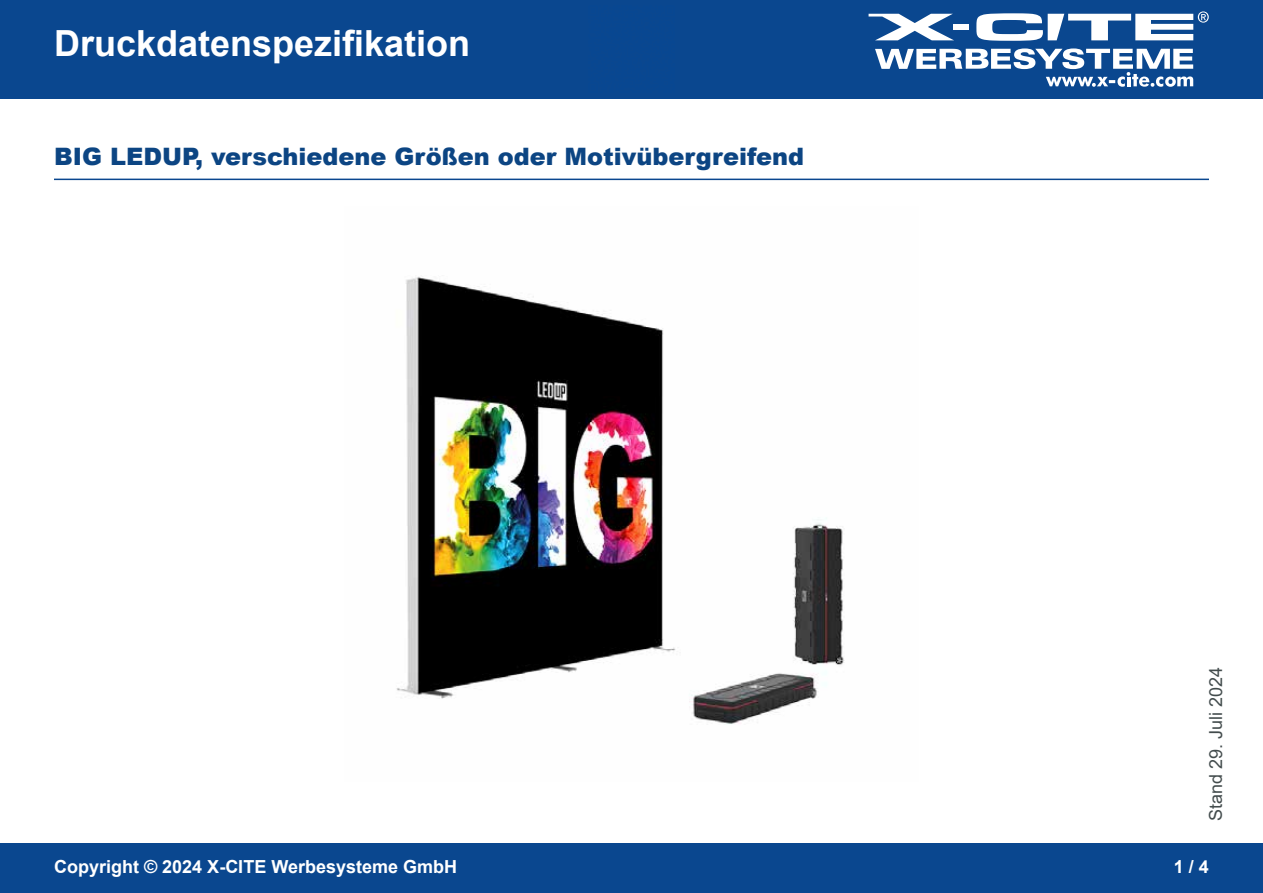
<style>
.page{position:relative;width:1263px;height:893px;background:#fff}
.page>*{position:absolute;margin:0;border:0;box-sizing:border-box;transform-origin:0 0}
.t1{font:700 36px "Arial";color:#fff}
.t2{font:900 24px "Arial";color:#0c4583}
.t3{font:700 18px "Arial";color:#fff}
.t4{font:18px "Arial";color:#434c4d}
</style>
<div class="page">
<div style="left:0;top:0;width:1263px;height:98px;background:#0a478f"></div>
<div style="left:0;top:844px;width:1263px;height:49px;background:#0a478f"></div>
<svg style="left:868px;top:14px;width:85px;height:26px"></svg>
<div style="left:953px;top:24px;width:15px;height:6px;background:#fff"></div>
<svg style="left:875px;top:48px;width:318px;height:39px"></svg>
<svg style="left:976px;top:11px;width:233px;height:30px"></svg>
<hr style="left:54px;top:179px;width:1155px;height:1px;background:#0a478f">
<img style="left:396px;top:276px;width:449px;height:448px">
<h1 class="t1" style="left:54px;top:18px;width:418px">Druckdatenspezifikation</h1>
<p class="t2" style="left:54px;top:139px;width:752px">BIG LEDUP, verschiedene Größen oder Motivübergreifend</p>
<p class="t4" style="left:1203px;top:821px;width:156px;rotate:-90deg">Stand 29. Juli 2024</p>
<p class="t3" style="left:54px;top:854px;width:405px">Copyright © 2024 X-CITE Werbesysteme GmbH</p>
<p class="t3" style="left:1174px;top:854px;width:37px">1 / 4</p>
</div>
